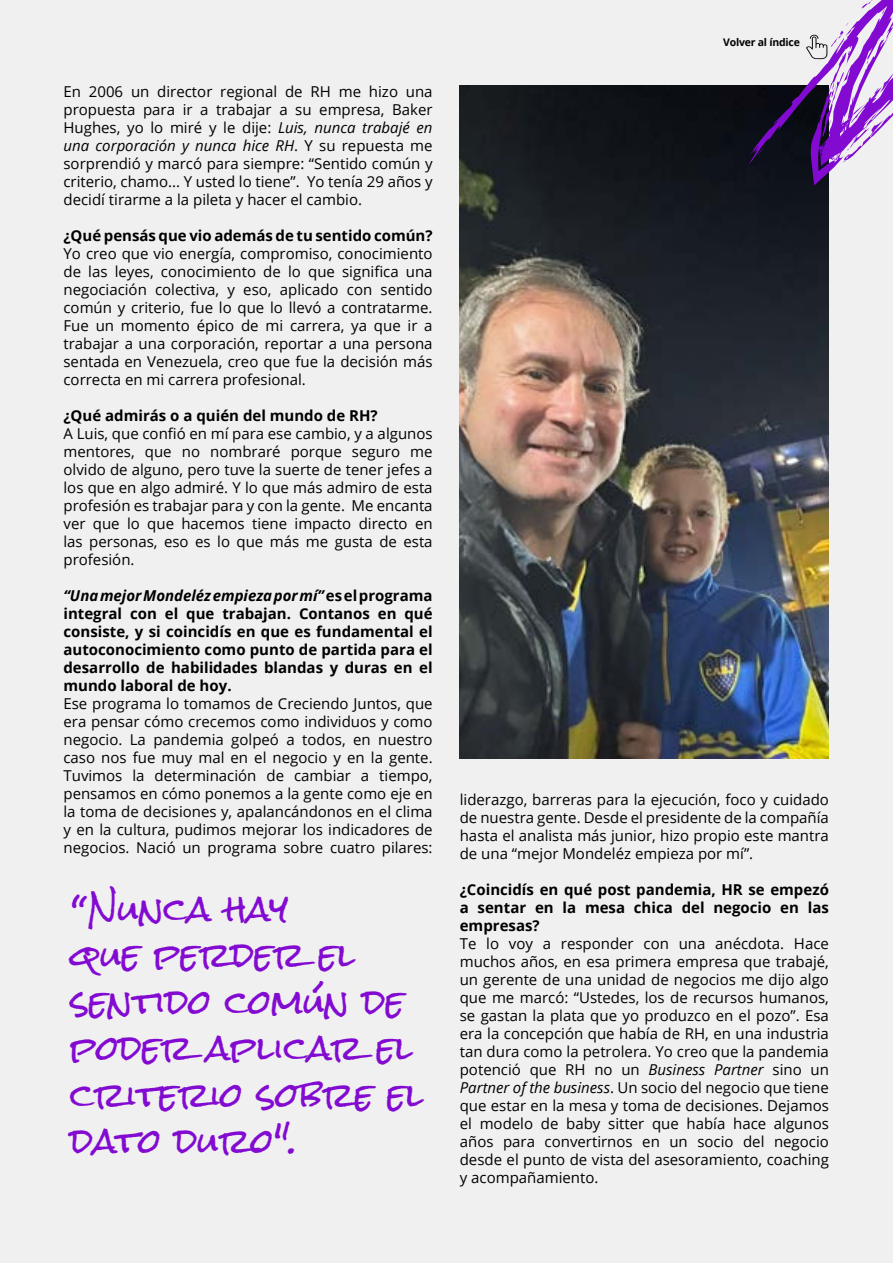
<style>
.page{position:relative;width:893px;height:1263px;background:#f0f0f0}
.page>*{position:absolute;margin:0;border:0;box-sizing:border-box;transform-origin:0 0}
.t1{font:33px/46.5px "Rock Salt";color:#820ad1}
.t2{font:15px/18px "Open Sans";color:#000;text-align:justify}
.t3{font:700 15px/18px "Open Sans";color:#000;text-align:justify}
.t4{font:700 10.5px "Open Sans";letter-spacing:-.02em;color:#000}
.s1{font-style:italic}
</style>
<div class="page">
<img style="left:460px;top:85px;width:369px;height:673px">
<svg style="left:748px;top:0;width:145px;height:185px"></svg>
<p class="t2" style="left:63px;top:82px;width:371px">En 2006 un director regional de RH me hizo una propuesta para ir a trabajar a su empresa, Baker Hughes, yo lo miré y le dije: <span class="s1">Luis, nunca trabajé en una corporación y nunca hice RH</span>. Y su repuesta me sorprendió y marcó para siempre: “Sentido común y criterio, chamo... Y usted lo tiene”. Yo tenía 29 años y decidí tirarme a la pileta y hacer el cambio.</p>
<p class="t3" style="left:63px;top:226px;width:371px">¿Qué pensás que vio además de tu sentido común?</p>
<p class="t2" style="left:63px;top:244px;width:371px">Yo creo que vio energía, compromiso, conocimiento de las leyes, conocimiento de lo que significa una negociación colectiva, y eso, aplicado con sentido común y criterio, fue lo que lo llevó a contratarme.<br>Fue un momento épico de mi carrera, ya que ir a trabajar a una corporación, reportar a una persona sentada en Venezuela, creo que fue la decisión más correcta en mi carrera profesional.</p>
<p class="t3" style="left:63px;top:406px;width:316px">¿Qué admirás o a quién del mundo de RH?</p>
<p class="t2" style="left:63px;top:424px;width:371px">A Luis, que confió en mí para ese cambio, y a algunos mentores, que no nombraré porque seguro me olvido de alguno, pero tuve la suerte de tener jefes a los que en algo admiré. Y lo que más admiro de esta profesión es trabajar para y con la gente. Me encanta ver que lo que hacemos tiene impacto directo en las personas, eso es lo que más me gusta de esta profesión.</p>
<p class="t3" style="left:63px;top:586px;width:371px"><span class="s1">“Una mejor Mondeléz empieza por mí”</span>es el programa integral con el que trabajan. Contanos en qué consiste, y si coincidís en que es fundamental el autoconocimiento como punto de partida para el desarrollo de habilidades blandas y duras en el mundo laboral de hoy.</p>
<p class="t2" style="left:63px;top:694px;width:371px">Ese programa lo tomamos de Creciendo Juntos, que era pensar cómo crecemos como individuos y como negocio. La pandemia golpeó a todos, en nuestro caso nos fue muy mal en el negocio y en la gente.<br>Tuvimos la determinación de cambiar a tiempo, pensamos en cómo ponemos a la gente como eje en la toma de decisiones y, apalancándonos en el clima y en la cultura, pudimos mejorar los indicadores de negocios. Nació un programa sobre cuatro pilares:</p>
<h1 class="t1" style="left:70px;top:887px;width:355px">“Nunca hay<br>que perder el sentido común de poder aplicar el criterio sobre el dato duro".</h1>
<p class="t4" style="left:723px;top:35px;width:78px">Volver al índice</p>
<p class="t2" style="left:460px;top:790px;width:371px">liderazgo, barreras para la ejecución, foco y cuidado de nuestra gente. Desde el presidente de la compañía hasta el analista más junior, hizo propio este mantra de una “mejor Mondeléz empieza por mí”.</p>
<p class="t3" style="left:460px;top:880px;width:371px">¿Coincidís en qué post pandemia, HR se empezó a sentar en la mesa chica del negocio en las empresas?</p>
<p class="t2" style="left:460px;top:934px;width:371px">Te lo voy a responder con una anécdota. Hace muchos años, en esa primera empresa que trabajé, un gerente de una unidad de negocios me dijo algo que me marcó: “Ustedes, los de recursos humanos, se gastan la plata que yo produzco en el pozo”. Esa era la concepción que había de RH, en una industria tan dura como la petrolera. Yo creo que la pandemia potenció que RH no un <span class="s1">Business Partner</span> sino un <span class="s1">Partner of the business</span>. Un socio del negocio que tiene que estar en la mesa y toma de decisiones. Dejamos el modelo de baby sitter que había hace algunos años para convertirnos en un socio del negocio desde el punto de vista del asesoramiento, coaching y acompañamiento.</p>
</div>
